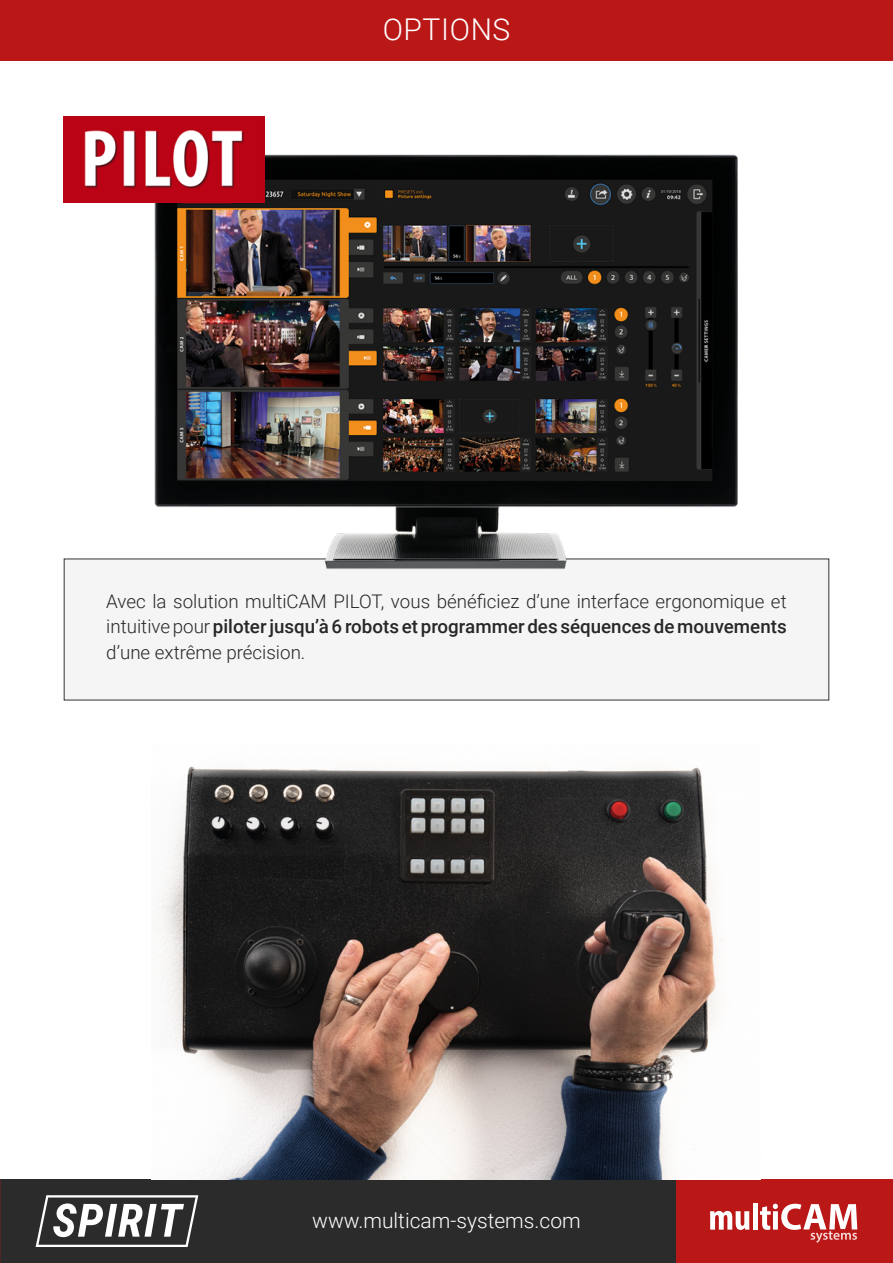
<style>
.page{position:relative;width:893px;height:1263px;background:#fff}
.page>*{position:absolute;margin:0;border:0;box-sizing:border-box;transform-origin:0 0}
.t1{font:300 30px "Roboto";letter-spacing:.02em;color:#fff}
.t2{font:300 21px "Roboto";color:#fff}
.t3{font:300 18.75px/25.5px "Roboto";color:#272727;text-align:justify}
.s1{font-weight:500}
</style>
<div class="page">
<div style="left:0;top:1179px;width:893px;height:84px;background:#2b2b2c"></div>
<div style="left:676px;top:1179px;width:217px;height:84px;background:#b91817"></div>
<svg style="left:710px;top:1211px;width:39px;height:19px"></svg>
<div style="left:753px;top:1203px;width:5px;height:26px;background:#fff"></div>
<svg style="left:760px;top:1204px;width:97px;height:39px"></svg>
<svg style="left:36px;top:1195px;width:162px;height:52px"></svg>
<div style="left:0;top:0;width:893px;height:60px;background:#b91817"></div>
<div style="left:64px;top:559px;width:765px;height:141px;background:#f5f5f5"></div>
<img style="left:151px;top:154px;width:591px;height:415px">
<img style="left:64px;top:117px;width:201px;height:85px">
<img style="left:154px;top:764px;width:570px;height:415px">
<h1 class="t1" style="left:383px;top:8px;width:129px">OPTIONS</h1>
<p class="t3" style="left:106px;top:588px;width:682px">Avec la solution multiCAM PILOT, vous bénéficiez d’une interface ergonomique et intuitive pour <span class="s1">piloter jusqu’à 6 robots et programmer des séquences de mouvements </span>d’une extrême précision.</p>
<p class="t2" style="left:312px;top:1206px;width:270px">www.multicam-systems.com</p>
</div>
